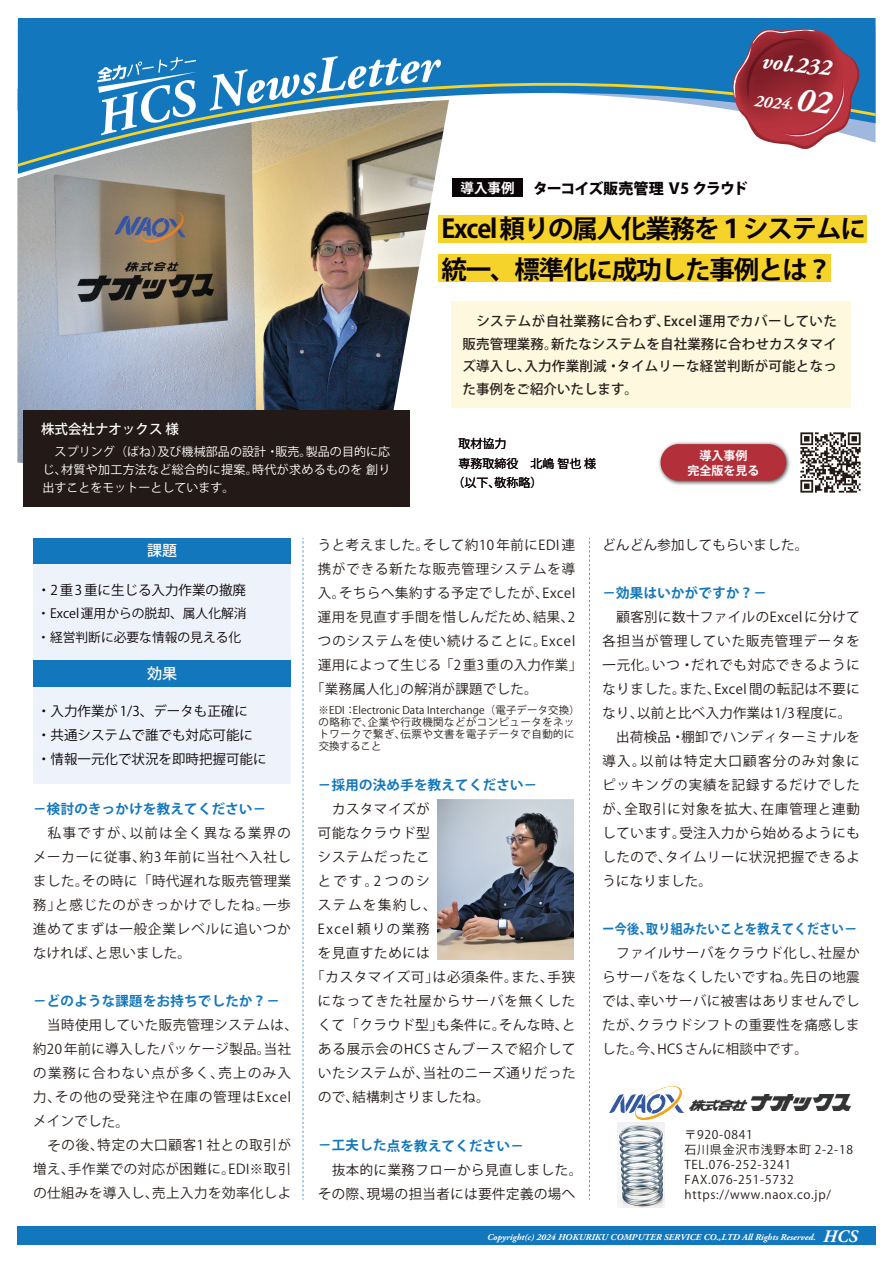
<style>
.page{position:relative;width:893px;height:1263px;background:#fff}
.page>*{position:absolute;margin:0;border:0;box-sizing:border-box;transform-origin:0 0}
.t1{font:700 25.5px/40.5px "Koz Go Pro";letter-spacing:-.045em;color:#0b0407}
.t2{font:italic 700 23.1px "Adobe Garamond Pro";color:#fff}
.t3{font:italic 700 16.95px "Adobe Garamond Pro";color:#fff}
.t4{font:800 15px "Koz Go Pr 6 N";letter-spacing:-.07em;color:#0b0407}
.t5{font:500 15px "Koz Go Pro";color:#fff}
.t6{font:13.5px/23.9px "Koz Go Pro";color:#271e1b}
.t7{font:13.5px/23.7px "Koz Go Pro";color:#231916}
.t8{font:13.5px "Koz Go Pro";color:#231816}
.t9{font:500 13.5px/22.5px "Koz Go Pro";letter-spacing:.02em;color:#271e1b;text-align:justify}
.t10{font:700 13.5px "Koz Go Pro";color:#1277bd}
.t11{font:13.5px/24px "Koz Go Pro";color:#0b0407}
.t12{font:700 13.5px "Koz Go Pro";color:#1277bd;scale:.9 1}
.t13{font:500 13.5px "Koz Go Pro";color:#fff}
.t14{font:12.75px/24px "Koz Go Pro";color:#0b0407}
.t15{font:12px/15px "Koz Go Pr 6 N";letter-spacing:.06em;color:#231916}
.t16{font:12px/18px "Koz Go Pro";letter-spacing:.025em;color:#fff;text-align:justify}
.t17{font:12px "Koz Go Pro";color:#231916}
.t18{font:700 12px/15px "Koz Go Pr 6 N";color:#fff;text-align:center}
.t19{font:10.5px/12.1px "Koz Go Pro";color:#271e1b}
.t20{font:italic 700 9px "Adobe Garamond Pro";color:#fff}
.s1{font-size:33.9px}
.s2{font-weight:700;font-size:13.5px;color:#fff}
.s3{font-size:17.55px}
</style>
<div class="page">
<svg style="left:589px;top:538px;width:1px;height:661px"></svg>
<svg style="left:303px;top:538px;width:1px;height:661px"></svg>
<img style="left:617px;top:1122px;width:48px;height:85px">
<div style="left:17px;top:1227px;width:858px;height:18px;background:#1277bd"></div>
<img style="left:17px;top:89px;width:418px;height:387px">
<div style="left:438px;top:254px;width:392px;height:28px;background:#f5d32b"></div>
<div style="left:438px;top:215px;width:428px;height:28px;background:#f5d32b"></div>
<div style="left:452px;top:178px;width:70px;height:19px;background:#0b0407"></div>
<div style="left:451px;top:302px;width:400px;height:106px;background:#fef8df"></div>
<div style="left:33px;top:538px;width:258px;height:26px;background:#1277bd"></div>
<div style="left:33px;top:564px;width:258px;height:96px;background:#eef2fa"></div>
<div style="left:33px;top:687px;width:258px;height:97px;background:#eef2fa"></div>
<div style="left:33px;top:660px;width:258px;height:27px;background:#1277bd"></div>
<img style="left:659px;top:442px;width:131px;height:43px">
<div style="left:660px;top:444px;width:126px;height:37px;background:#b3303a;border-radius:18px"></div>
<svg style="left:17px;top:110px;width:10px;height:69px"></svg>
<div style="left:24px;top:411px;width:386px;height:96px;background:#231916"></div>
<img style="left:800px;top:432px;width:61px;height:61px">
<img style="left:437px;top:800px;width:137px;height:159px">
<img style="left:690px;top:1094px;width:160px;height:16px">
<img style="left:609px;top:1086px;width:75px;height:33px">
<svg style="left:18px;top:174px;width:418px;height:4px;background:#b3ac9a"></svg>
<svg style="left:18px;top:18px;width:857px;height:156px;background:#2c83bf"></svg>
<svg style="left:18px;top:83px;width:857px;height:84px"></svg>
<svg style="left:732px;top:29px;width:128px;height:120px;background:#984e5f"></svg>
<svg style="left:93px;top:56px;width:349px;height:79px;background:#468ab0"></svg>
<h2 class="t2" style="left:764px;top:48px;width:71px;rotate:6deg">vol.232</h2>
<p class="t3" style="left:756px;top:91px;width:78px;rotate:6deg">2024.<span class="s1">02</span></p>
<p class="t4" style="left:460px;top:180px;width:289px"><span class="s2">導入事例</span> ターコイズ販売管理 Ｖ5 クラウド</p>
<h1 class="t1" style="left:441px;top:210px;width:426px">Excel頼りの属人化業務を１システムに統一、標準化に成功した事例とは？</h1>
<p class="t13" style="left:41px;top:420px;width:140px">株式会社ナオックス 様</p>
<p class="t16" style="left:42px;top:443px;width:349px">　スプリング（ばね）及び機械部品の設計・販売。製品の目的に応じ、材質や加工方法など総合的に提案。時代が求めるものを 創り出すことをモットーとしています。</p>
<p class="t9" style="left:462px;top:311px;width:376px">　システムが自社業務に合わず、Excel 運用でカバーしていた販売管理業務。新たなシステムを自社業務に合わせカスタマイズ導入し、入力作業削減・タイムリーな経営判断が可能となった事例をご紹介いたします。</p>
<p class="t17" style="left:459px;top:436px;width:49px">取材協力</p>
<p class="t17" style="left:459px;top:456px;width:139px">専務取締役　北嶋 智也 様</p>
<p class="t17" style="left:453px;top:475px;width:91px">（以下、敬称略）</p>
<p class="t18" style="left:687px;top:449px;width:73px">導入事例<br>完全版を見る</p>
<p class="t5" style="left:147px;top:541px;width:31px">課題</p>
<p class="t11" style="left:37px;top:578px;width:210px">・2 重 3 重に生じる入力作業の撤廃</p>
<p class="t14" style="left:37px;top:602px;width:211px">・Excel 運用からの脱却、属人化解消・経営判断に必要な情報の見える化</p>
<p class="t5" style="left:147px;top:663px;width:31px">効果</p>
<p class="t11" style="left:37px;top:700px;width:231px">・入力作業が 1/3、データも正確に<br>・共通システムで誰でも対応可能に・情報一元化で状況を即時把握可能に</p>
<p class="t10" style="left:33px;top:802px;width:235px;rotate:-1deg">－検討のきっかけを教えてください－</p>
<p class="t6" style="left:31px;top:824px;width:261px;text-align:justify;text-indent:17px;rotate:-1deg">私事ですが、以前は全く異なる業界のメーカーに従事、約3 年前に当社へ入社しました。その時に「時代遅れな販売管理業務」と感じたのがきっかけでしたね。一歩進めてまずは一般企業レベルに追いつかなければ、と思いました。</p>
<p class="t10" style="left:33px;top:995px;width:248px;rotate:-1deg">－どのような課題をお持ちでしたか？－</p>
<p class="t6" style="left:32px;top:1016px;width:267px;text-indent:15px;rotate:-1deg">当時使用していた販売管理システムは、約20年前に導入したパッケージ製品。当社の業務に合わない点が多く、売上のみ入力、その他の受発注や在庫の管理はExcel</p>
<p class="t6" style="left:47px;top:1109px;width:245px;line-height:25.5px;text-indent:-14px;rotate:-1deg">メインでした。<br>その後、特定の大口顧客1 社との取引が</p>
<p class="t6" style="left:33px;top:1160px;width:260px;rotate:-1deg">増え、手作業での対応が困難に。EDI※取引の仕組みを導入し、売上入力を効率化しよ</p>
<p class="t6" style="left:318px;top:536px;width:259px;rotate:-1deg">うと考えました。そして約10年前にEDI連</p>
<p class="t6" style="left:318px;top:560px;width:259px;rotate:-1deg">携ができる新たな販売管理システムを導</p>
<p class="t6" style="left:318px;top:584px;width:259px;rotate:-1deg">入。そちらへ集約する予定でしたが、Excel</p>
<p class="t6" style="left:318px;top:608px;width:259px;rotate:-1deg">運用を見直す手間を惜しんだため、結果、2</p>
<p class="t6" style="left:318px;top:632px;width:259px;rotate:-1deg">つのシステムを使い続けることに。Excel</p>
<p class="t6" style="left:318px;top:656px;width:266px;rotate:-1deg">運用によって生じる「2重3重の入力作業」</p>
<p class="t6" style="left:311px;top:680px;width:228px;rotate:-1deg">「業務属人化」の解消が課題でした。</p>
<p class="t19" style="left:318px;top:706px;width:263px;rotate:-1deg">※EDI：Electronic Data Interchange（電子データ交換）の略称で、企業や行政機関などがコンピュータをネットワークで繋ぎ、伝票や文書を電子データで自動的に</p>
<p class="t19" style="left:319px;top:741px;width:64px;rotate:-1deg">交換すること</p>
<p class="t10" style="left:318px;top:778px;width:221px;rotate:-1deg">－採用の決め手を教えてください－</p>
<p class="t7" style="left:332px;top:799px;width:99px;rotate:-1deg">カスタマイズが</p>
<p class="t7" style="left:318px;top:823px;width:114px;rotate:-1deg">可能なクラウド型</p>
<p class="t7" style="left:318px;top:847px;width:114px;rotate:-1deg">システムだったこ</p>
<p class="t7" style="left:318px;top:871px;width:114px;rotate:-1deg">とです。2 つのシ</p>
<p class="t7" style="left:318px;top:895px;width:120px;rotate:-1deg">ステムを集約し、</p>
<p class="t7" style="left:318px;top:918px;width:114px;rotate:-1deg">Excel 頼りの業務</p>
<p class="t7" style="left:318px;top:943px;width:114px;rotate:-1deg">を見直すためには</p>
<p class="t7" style="left:311px;top:968px;width:266px;rotate:-1deg">「カスタマイズ可」は必須条件。また、手狭</p>
<p class="t7" style="left:318px;top:992px;width:259px;rotate:-1deg">になってきた社屋からサーバを無くした</p>
<p class="t7" style="left:318px;top:1016px;width:259px;rotate:-1deg">くて「クラウド型」も条件に。そんな時、と</p>
<p class="t7" style="left:318px;top:1040px;width:259px;rotate:-1deg">ある展示会のHCS さんブースで紹介して</p>
<p class="t7" style="left:318px;top:1064px;width:259px;rotate:-1deg">いたシステムが、当社のニーズ通りだった</p>
<p class="t7" style="left:318px;top:1087px;width:173px;rotate:-1deg">ので、結構刺さりましたね。</p>
<p class="t10" style="left:318px;top:1138px;width:207px;rotate:-1deg">－工夫した点を教えてください－</p>
<p class="t7" style="left:317px;top:1160px;width:266px;text-indent:14px;rotate:-1deg">抜本的に業務フローから見直しました。その際、現場の担当者には要件定義の場へ</p>
<p class="t7" style="left:602px;top:535px;width:207px;rotate:-1deg">どんどん参加してもらいました。</p>
<p class="t10" style="left:602px;top:586px;width:166px;rotate:-1deg">－効果はいかがですか？－</p>
<p class="t8" style="left:616px;top:611px;width:245px;rotate:-1deg">顧客別に数十ファイルのExcelに分けて</p>
<p class="t8" style="left:602px;top:635px;width:259px;rotate:-1deg">各担当が管理していた販売管理データを</p>
<p class="t8" style="left:602px;top:659px;width:259px;rotate:-1deg">一元化。いつ・だれでも対応できるように</p>
<p class="t8" style="left:602px;top:683px;width:259px;rotate:-1deg">なりました。また、Excel間の転記は不要に</p>
<p class="t8" style="left:602px;top:707px;width:250px;rotate:-1deg">なり、以前と比べ入力作業は1/3程度に。</p>
<p class="t8" style="left:616px;top:731px;width:245px;rotate:-1deg">出荷検品・棚卸でハンディターミナルを</p>
<p class="t8" style="left:602px;top:755px;width:259px;rotate:-1deg">導入。以前は特定大口顧客分のみ対象に</p>
<p class="t8" style="left:602px;top:779px;width:259px;rotate:-1deg">ピッキングの実績を記録するだけでした</p>
<p class="t8" style="left:602px;top:803px;width:259px;rotate:-1deg">が、全取引に対象を拡大、在庫管理と連動</p>
<p class="t8" style="left:602px;top:827px;width:259px;rotate:-1deg">しています。受注入力から始めるようにも</p>
<p class="t8" style="left:602px;top:851px;width:259px;rotate:-1deg">したので、タイムリーに状況把握できるよ</p>
<p class="t8" style="left:602px;top:873px;width:111px;rotate:-1deg">うになりました。</p>
<p class="t12" style="left:602px;top:922px;width:285px;rotate:-1deg">ー今後、取り組みたいことを教えてください－</p>
<p class="t6" style="left:600px;top:944px;width:261px;text-align:justify;text-indent:16px;rotate:-1deg">ファイルサーバをクラウド化し、社屋からサーバをなくしたいですね。先日の地震では、幸いサーバに被害はありませんでしたが、クラウドシフトの重要性を痛感しました。今、HCSさんに相談中です。</p>
<p class="t15" style="left:684px;top:1128px;width:170px">〒920-0841<br>石川県金沢市浅野本町 2-2-18<br>TEL.076-252-3241<br>FAX.076-251-5732 https://www.naox.co.jp/</p>
<p class="t20" style="left:487px;top:1231px;width:372px">Copyright(c) 2024 HOKURIKU COMPUTER SERVICE CO.,LTD All Rights Reserved. <span class="s3">HCS</span></p>
</div>
